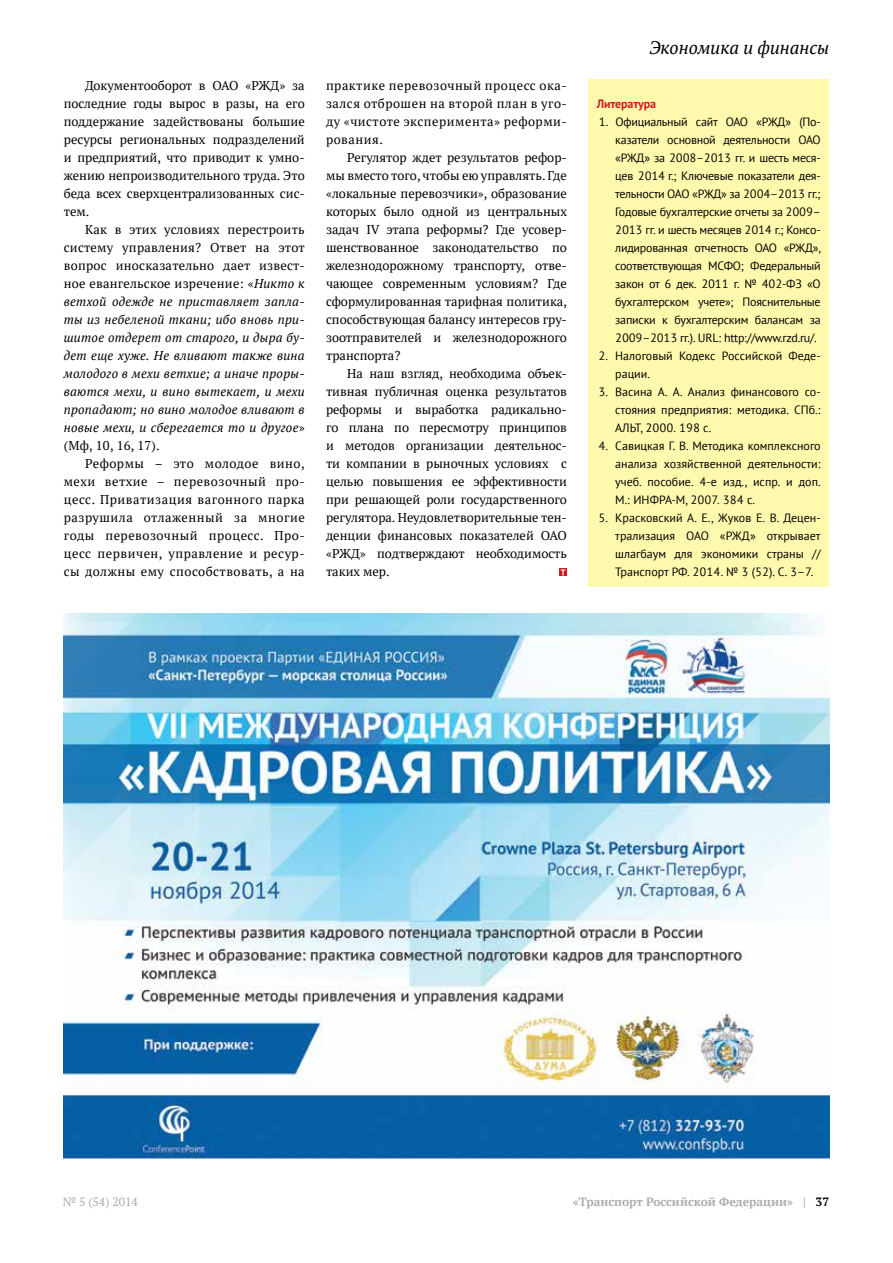
<style>
.page{position:relative;width:893px;height:1263px;background:#fff}
.page>*{position:absolute;margin:0;border:0;box-sizing:border-box;transform-origin:0 0}
.t1{font:italic 18px "PT Serif";color:#000}
.t2{font:12.75px/18px "PT Serif";color:#000;text-align:justify}
.t3{font:italic 12.75px/18px "PT Serif";letter-spacing:.02em;color:#000;text-align:justify}
.t4{font:12px/18px "PT Sans";color:#000;text-align:justify}
.t5{font:700 12px "PT Serif";color:#abadb0}
.t6{font:12px "PT Serif";color:#abadb0}
.t7{font:700 12px "PT Sans";letter-spacing:-.01em;color:#d2181f}
.s1{font-style:normal}
.s2{color:#000}
</style>
<div class="page">
<div style="left:588px;top:79px;width:241px;height:507px;background:#fff9ae"></div>
<svg style="left:559px;top:568px;width:8px;height:8px"></svg>
<svg style="left:561px;top:569px;width:4px;height:6px"></svg>
<img style="left:64px;top:614px;width:765px;height:544px">
<p class="t2" style="left:64px;top:76px;width:242px;text-indent:21px">Документооборот в ОАО «РЖД» за последние годы вырос в разы, на его поддержание задействованы большие ресурсы региональных подразделений и предприятий, что приводит к умно&shy;жению непроизводительного труда. Это беда всех сверхцентрализованных сис&shy;тем.</p>
<p class="t3" style="left:64px;top:220px;width:242px;text-indent:21px"><span class="s1">Как в этих условиях перестроить систему управления? Ответ на этот вопрос иносказательно дает извест&shy;ное евангельское изречение: «</span>Никто к ветхой одежде не приставляет запла&shy;ты из небеленой ткани; ибо вновь при&shy;шитое отдерет от старого, и дыра бу&shy;дет еще хуже. Не вливают также вина молодого в мехи ветхие; а иначе проры&shy;ваются мехи, и вино вытекает, и мехи пропадают; но вино молодое вливают в новые мехи, и сберегается то и другое<span class="s1">» (Мф, 10, 16, 17).</span></p>
<p class="t2" style="left:64px;top:454px;width:242px;text-indent:21px">Реформы – это молодое вино, мехи ветхие – перевозочный про&shy;цесс. Приватизация вагонного парка разрушила отлаженный за многие годы перевозочный процесс. Про&shy;цесс первичен, управление и ресур&shy;сы должны ему способствовать, а на</p>
<p class="t2" style="left:326px;top:76px;width:242px">практике перевозочный процесс ока&shy;зался отброшен на второй план в уго&shy;ду «чистоте эксперимента» реформи&shy;рования.</p>
<p class="t2" style="left:326px;top:148px;width:242px;text-indent:21px">Регулятор ждет результатов рефор&shy;мы вместо того, чтобы ею управлять. Где «локальные перевозчики», образование которых было одной из центральных задач IV этапа реформы? Где усовер&shy;шенствованное законодательство по железнодорожному транспорту, отве&shy;чающее современным условиям? Где сформулированная тарифная политика, способствующая балансу интересов гру&shy;зоотправителей и железнодорожного транспорта?</p>
<p class="t2" style="left:326px;top:364px;width:242px;text-indent:21px">На наш взгляд, необходима объек&shy;тивная публичная оценка результатов реформы и выработка радикально&shy;го плана по пересмотру принципов и методов организации деятельнос&shy;ти компании в рыночных условиях с целью повышения ее эффективности при решающей роли государственного регулятора. Неудовлетворительные тен&shy;денции финансовых показателей ОАО «РЖД» подтверждают необходимость таких мер.</p>
<h1 class="t1" style="left:649px;top:36px;width:181px">Экономика и финансы</h1>
<p class="t7" style="left:597px;top:96px;width:61px">Литература</p>
<p class="t4" style="left:615px;top:113px;width:207px;text-indent:-16px">1. Официальный сайт ОАО «РЖД» (По&shy;казатели основной деятельности ОАО «РЖД» за 2008–2013 гг. и шесть меся&shy;цев 2014 г.; Ключевые показатели дея&shy;тельности ОАО «РЖД» за 2004–2013 гг.; Годовые бухгалтерские отчеты за 2009– 2013 гг. и шесть месяцев 2014 г.; Консо&shy;лидированная отчетность ОАО «РЖД», соответствующая МСФО; Федеральный закон от 6 дек. 2011 г. № 402-ФЗ «О бухгалтерском учете»; Пояснительные записки к бухгалтерским балансам за 2009–2013 гг.). URL: http://www.rzd.ru/.</p>
<p class="t4" style="left:615px;top:347px;width:207px;text-indent:-17px">2. Налоговый Кодекс Российской Феде&shy;рации.</p>
<p class="t4" style="left:615px;top:383px;width:207px;text-indent:-17px">3. Васина А. А. Анализ финансового со&shy;стояния предприятия: методика. СПб.:<br>АЛЬТ, 2000. 198 с.</p>
<p class="t4" style="left:615px;top:437px;width:207px;text-indent:-17px">4. Савицкая Г. В. Методика комплексного анализа хозяйственной деятельности: учеб. пособие. 4-е изд., испр. и доп.<br>М.: ИНФРА-М, 2007. 384 с.</p>
<p class="t4" style="left:615px;top:509px;width:207px;text-indent:-17px">5. Красковский А. Е., Жуков Е. В. Децен&shy;трализация ОАО «РЖД» открывает шлагбаум для экономики страны // Транспорт РФ. 2014. № 3 (52). С. 3–7.</p>
<p class="t6" style="left:63px;top:1194px;width:77px">№ 5 (54) 2014</p>
<p class="t5" style="left:573px;top:1194px;width:258px">«Транспорт Российской Федерации» | <span class="s2">37</span></p>
</div>
